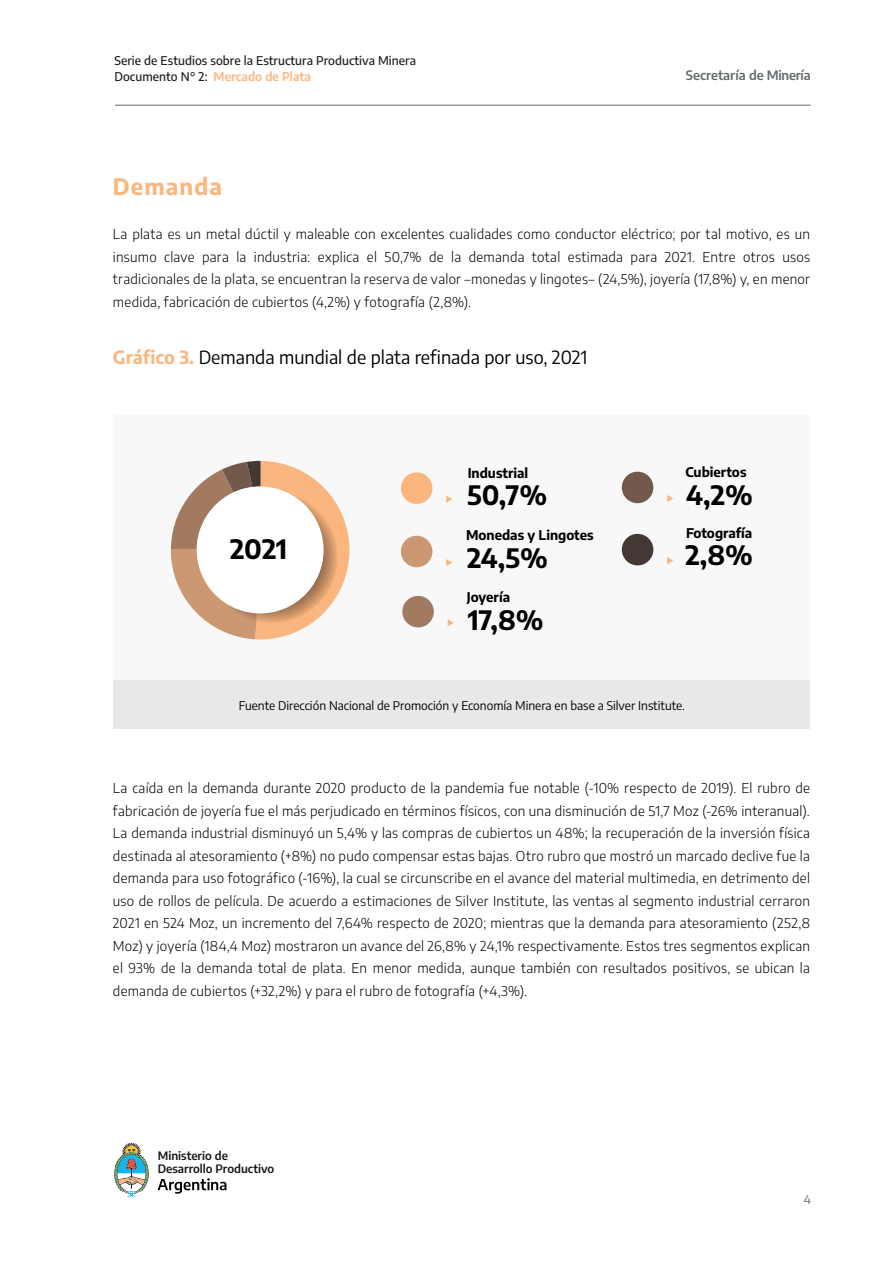
<style>
.page{position:relative;width:893px;height:1263px;background:#fff}
.page>*{position:absolute;margin:0;border:0;box-sizing:border-box;transform-origin:0 0}
.t1{font:700 26.55px "Encode Sans";letter-spacing:-.005em;color:#000001}
.t2{font:700 22.5px "Encode Sans";letter-spacing:.05em;color:#fab67e}
.t3{font:18px "Encode Sans";color:#000001}
.t4{font:300 13.5px/22.5px "Encode Sans";letter-spacing:.02em;color:#000001;text-align:justify}
.t5{font:700 13.35px "Encode Sans";color:#000001}
.t6{font:600 12.9px "Encode Sans";letter-spacing:-.005em;color:#646a6c}
.t7{font:500 12px/16.5px "Encode Sans";letter-spacing:.005em;color:#231f20}
.t8{font:12px "Encode Sans";color:#000001}
.t9{font:500 12px "Encode Sans";color:#808285}
.t10{font:600 11.55px/12.9px "Encode Sans";color:#17151a}
.s1{font-weight:600;color:#fab67e}
.s2{font-weight:700;color:#fab67e}
</style>
<div class="page">
<div style="left:114px;top:679px;width:696px;height:50px;background:#e7e8e9"></div>
<div style="left:114px;top:415px;width:696px;height:264px;background:#f7f8f7"></div>
<svg style="left:171px;top:461px;width:178px;height:178px"></svg>
<svg style="left:446px;top:559px;width:6px;height:7px"></svg>
<div style="left:401px;top:536px;width:31px;height:31px;background:#cc9871;border-radius:50%"></div>
<svg style="left:446px;top:496px;width:6px;height:7px"></svg>
<div style="left:401px;top:472px;width:31px;height:32px;background:#fab67e;border-radius:50%"></div>
<svg style="left:667px;top:557px;width:6px;height:7px"></svg>
<div style="left:622px;top:534px;width:31px;height:31px;background:#443835;border-radius:50%"></div>
<svg style="left:667px;top:495px;width:6px;height:7px"></svg>
<div style="left:622px;top:472px;width:31px;height:31px;background:#73594c;border-radius:50%"></div>
<svg style="left:448px;top:619px;width:6px;height:7px"></svg>
<div style="left:402px;top:596px;width:32px;height:31px;background:#a27a5f;border-radius:50%"></div>
<svg style="left:114px;top:1142px;width:35px;height:55px"></svg>
<svg style="left:158px;top:1178px;width:68px;height:16px"></svg>
<hr style="left:115px;top:105px;width:696px;height:1px;background:#646a6c">
<p class="t7" style="left:114px;top:52px;width:303px">Serie de Estudios sobre la Estructura Productiva Minera<br>Documento N° 2: <span class="s1">Mercado de Plata</span></p>
<h2 class="t2" style="left:113px;top:172px;width:110px">Demanda</h2>
<p class="t6" style="left:686px;top:67px;width:126px">Secretaría de Minería</p>
<p class="t4" style="left:113px;top:222px;width:699px">La plata es un metal dúctil y maleable con excelentes cualidades como conductor eléctrico; por tal motivo, es un insumo clave para la industria: explica el 50,7% de la demanda total estimada para 2021. Entre otros usos tradicionales de la plata, se encuentran la reserva de valor –monedas y lingotes– (24,5%), joyería (17,8%) y, en menor medida, fabricación de cubiertos (4,2%) y fotografía (2,8%).</p>
<h3 class="t3" style="left:113px;top:345px;width:476px"><span class="s2">Gráfico 3.</span> Demanda mundial de plata refinada por uso, 2021</h3>
<h1 class="t1" style="left:230px;top:531px;width:59px">2021</h1>
<p class="t5" style="left:468px;top:464px;width:62px">Industrial</p>
<h1 class="t1" style="left:467px;top:477px;width:82px">50,7%</h1>
<p class="t5" style="left:466px;top:526px;width:129px">Monedas y Lingotes</p>
<h1 class="t1" style="left:467px;top:539px;width:82px">24,5%</h1>
<p class="t5" style="left:467px;top:588px;width:45px">Joyería</p>
<h1 class="t1" style="left:468px;top:601px;width:77px">17,8%</h1>
<p class="t5" style="left:685px;top:463px;width:63px">Cubiertos</p>
<h1 class="t1" style="left:686px;top:476px;width:68px">4,2%</h1>
<p class="t5" style="left:686px;top:524px;width:68px">Fotografía</p>
<h1 class="t1" style="left:685px;top:537px;width:69px">2,8%</h1>
<p class="t8" style="left:239px;top:698px;width:448px">Fuente Dirección Nacional de Promoción y Economía Minera en base a Silver Institute.</p>
<p class="t4" style="left:113px;top:776px;width:699px">La caída en la demanda durante 2020 producto de la pandemia fue notable (-10% respecto de 2019). El rubro de fabricación de joyería fue el más perjudicado en términos físicos, con una disminución de 51,7 Moz (-26% interanual).<br>La demanda industrial disminuyó un 5,4% y las compras de cubiertos un 48%; la recuperación de la inversión física destinada al atesoramiento (+8%) no pudo compensar estas bajas. Otro rubro que mostró un marcado declive fue la demanda para uso fotográfico (-16%), la cual se circunscribe en el avance del material multimedia, en detrimento del uso de rollos de película. De acuerdo a estimaciones de Silver Institute, las ventas al segmento industrial cerraron 2021 en 524 Moz, un incremento del 7,64% respecto de 2020; mientras que la demanda para atesoramiento (252,8<br>Moz) y joyería (184,4 Moz) mostraron un avance del 26,8% y 24,1% respectivamente. Estos tres segmentos explican el 93% de la demanda total de plata. En menor medida, aunque también con resultados positivos, se ubican la demanda de cubiertos (+32,2%) y para el rubro de fotografía (+4,3%).</p>
<p class="t10" style="left:158px;top:1149px;width:118px">Ministerio de<br>Desarrollo Productivo</p>
<p class="t9" style="left:804px;top:1191px;width:9px">4</p>
</div>
